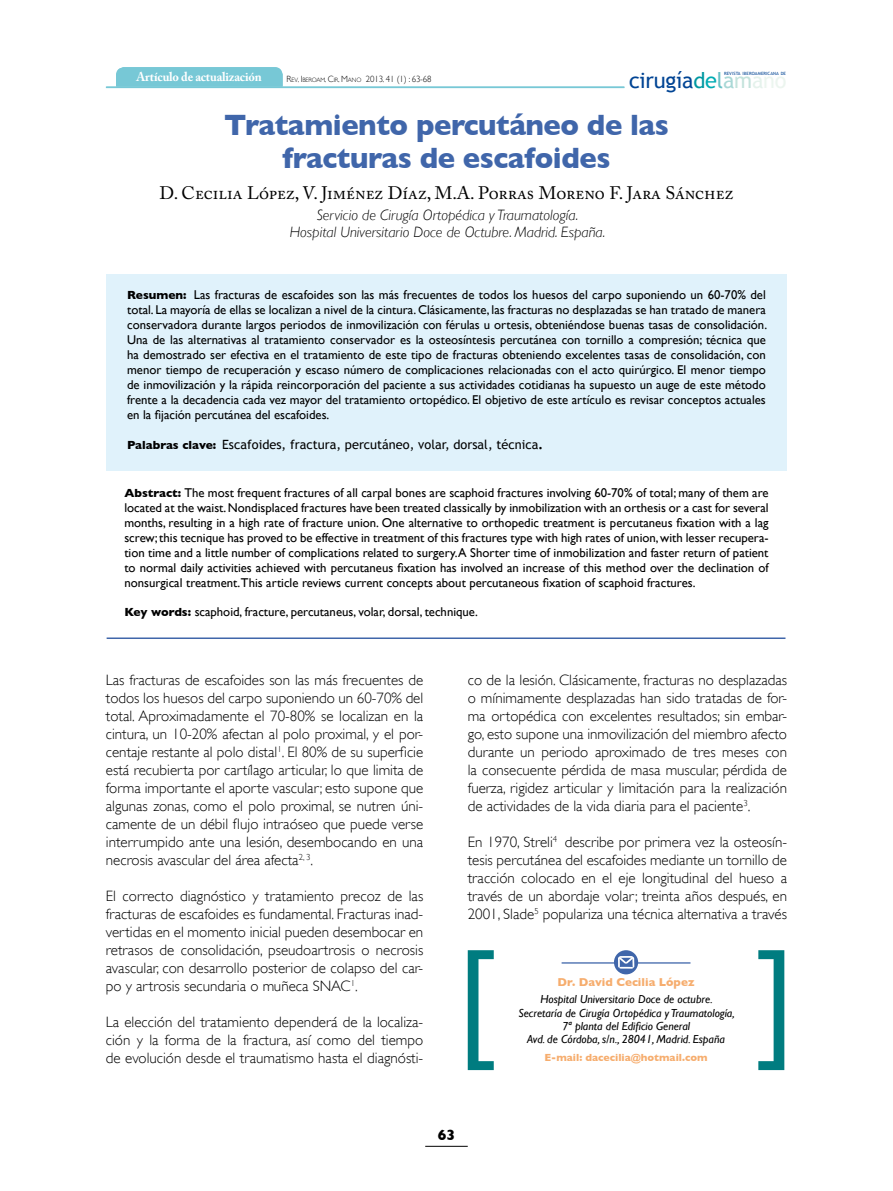
<style>
.page{position:relative;width:893px;height:1191px;background:#fff}
.page>*{position:absolute;margin:0;border:0;box-sizing:border-box;transform-origin:0 0}
.d-Títulos{font:700 30px/33px "Gill Sans";letter-spacing:-.015em;color:#4066aa;text-align:center}
.t1{font:21.75px "Trebuchet MS";letter-spacing:-.01em;color:#004494}
.e-Autores{font:18px "Adobe Caslon Pro";color:#000}
.PÁRRAFO{font:300 15px/18px "Gill Sans";color:#000;text-align:justify}
.f-Cargos{font:italic 300 15px/16.5px "Gill Sans";color:#000;text-align:center}
.t2{font:700 15px "Gill Sans";color:#000}
.Título_1{font:12.75px/15px "Gill Sans";color:#000;text-align:justify}
.Título_1-2{font:12.75px "Trebuchet MS";color:#000}
.d-Títulos-2{font:700 12.75px "Adobe Caslon Pro";letter-spacing:-.015em;color:#fff}
.g-Correspondencia{font:italic 11.7px/13px "Gill Sans";color:#000;text-align:center}
.g-Correspondencia-2{font:700 11.7px "Gill Sans";color:#f6ad6e}
.g-Correspondencia-3{font:700 10.5px "Gill Sans";color:#f6ad6e}
.d-Títulos-3{font:300 9px "Gill Sans";letter-spacing:-.015em;color:#000}
.t3{font:4.35px "Trebuchet MS";letter-spacing:.015em;color:#004494;scale:1.05 1}
.s1{color:#0098a1}
.s2{color:#00acb3}
.s3{color:#67c1c6}
.s4{color:#a9d8d6}
.s5{color:#c4e3dc}
.s6{color:#e5f2ec}
.s7{color:#ecf5ef}
.s8{font-size:6.3px}
.s9{font-weight:700;font-size:12px}
.s10{font-family:"Gill Sans";font-weight:700;font-size:12px}
.s11{font-family:"Gill Sans";font-size:19.5px}
</style>
<div class="page">
<hr style="left:425px;top:1146px;width:43px;height:1px;background:#000">
<hr style="left:106px;top:87px;width:519px;height:1px;background:#77c8d6">
<div style="left:116px;top:67px;width:167px;height:20px;background:#77c8d6"></div>
<div style="left:107px;top:274px;width:680px;height:196px;background:#e0f2fb"></div>
<hr style="left:107px;top:637px;width:678px;height:2px;background:#4066aa">
<hr style="left:562px;top:962px;width:128px;height:1px;background:#4066aa">
<svg style="left:614px;top:950px;width:24px;height:24px"></svg>
<svg style="left:618px;top:956px;width:16px;height:12px"></svg>
<svg style="left:468px;top:950px;width:26px;height:120px"></svg>
<svg style="left:758px;top:950px;width:26px;height:120px"></svg>
<h2 class="t1" style="left:629px;top:68px;width:159px">cirugía<span class="s1">d</span><span class="s2">e</span><span class="s3">l</span><span class="s4">a</span><span class="s5">m</span><span class="s6">a</span><span class="s7">no</span></h2>
<p class="d-Títulos-2" style="left:137px;top:69px;width:127px">Artículo de actualización</p>
<p class="d-Títulos-3" style="left:287px;top:74px;width:146px">R<span class="s8">EV</span>. I <span class="s8">BEROAM</span>. C<span class="s8">IR</span>. M<span class="s8">ANO</span> 2013. 41 (1) : 63-68</p>
<p class="d-Títulos" style="left:224px;top:109px;width:446px">Tratamiento percutáneo de las fracturas de escafoides</p>
<p class="e-Autores" style="left:159px;top:182px;width:576px">D. Cecilia López, V. Jiménez Díaz, M.A. Porras Moreno F. Jara Sánchez</p>
<p class="f-Cargos" style="left:290px;top:207px;width:317px">Servicio de Cirugía Ortopédica y Traumatología.<br>Hospital Universitario Doce de Octubre. Madrid. España.</p>
<p class="t3" style="left:724px;top:71px;width:61px">REVISTA IBEROAMERICANA DE</p>
<p class="Título_1" style="left:127px;top:287px;width:641px"><span class="s9">Resumen:</span> Las fracturas de escafoides son las más frecuentes de todos los huesos del carpo suponiendo un 60-70% del total. La mayoría de ellas se localizan a nivel de la cintura. Clásicamente, las fracturas no desplazadas se han tratado de manera conservadora durante largos periodos de inmovilización con férulas u ortesis, obteniéndose buenas tasas de consolidación.<br>Una de las alternativas al tratamiento conservador es la osteosíntesis percutánea con tornillo a compresión; técnica que ha demostrado ser efectiva en el tratamiento de este tipo de fracturas obteniendo excelentes tasas de consolidación, con menor tiempo de recuperación y escaso número de complicaciones relacionadas con el acto quirúrgico. El menor tiempo de inmovilización y la rápida reincorporación del paciente a sus actividades cotidianas ha supuesto un auge de este método frente a la decadencia cada vez mayor del tratamiento ortopédico. El objetivo de este artículo es revisar conceptos actuales en la fijación percutánea del escafoides.</p>
<p class="Título_1-2" style="left:127px;top:437px;width:417px"><span class="s10">Palabras clave:</span> Escafoides, fractura, percutáneo, volar, dorsal, técnica<span class="s11">.</span></p>
<p class="Título_1" style="left:124px;top:485px;width:646px"><span class="s9">Abstract:</span> The most frequent fractures of all carpal bones are scaphoid fractures involving 60-70% of total; many of them are located at the waist. Nondisplaced fractures have been treated classically by inmobilization with an orthesis or a cast for several months, resulting in a high rate of fracture union. One alternative to orthopedic treatment is percutaneus fixation with a lag screw; this tecnique has proved to be effective in treatment of this fractures type with high rates of union, with lesser recupera&shy;tion time and a little number of complications related to surgery. A Shorter time of inmobilization and faster return of patient to normal daily activities achieved with percutaneus fixation has involved an increase of this method over the declination of nonsurgical treatment.This article reviews current concepts about percutaneous fixation of scaphoid fractures.</p>
<p class="Título_1" style="left:124px;top:604px;width:355px"><span class="s9">Key words:</span> scaphoid, fracture, percutaneus, volar, dorsal, technique.</p>
<p class="PÁRRAFO" style="left:106px;top:670px;width:319px">Las fracturas de escafoides son las más frecuentes de todos los huesos del carpo suponiendo un 60-70% del total. Aproximadamente el 70-80% se localizan en la cintura, un 10-20% afectan al polo proximal, y el por&shy;centaje restante al polo distal<sup>1</sup>. El 80% de su superficie está recubierta por cartílago articular, lo que limita de forma importante el aporte vascular; esto supone que algunas zonas, como el polo proximal, se nutren úni&shy;camente de un débil flujo intraóseo que puede verse interrumpido ante una lesión, desembocando en una necrosis avascular del área afecta<sup>2,</sup> <sup>3</sup>.</p>
<p class="PÁRRAFO" style="left:106px;top:886px;width:319px">El correcto diagnóstico y tratamiento precoz de las fracturas de escafoides es fundamental. Fracturas inad&shy;vertidas en el momento inicial pueden desembocar en retrasos de consolidación, pseudoartrosis o necrosis avascular, con desarrollo posterior de colapso del car&shy;po y artrosis secundaria o muñeca SNAC<sup>1</sup>.</p>
<p class="PÁRRAFO" style="left:106px;top:1012px;width:319px">La elección del tratamiento dependerá de la localiza&shy;ción y la forma de la fractura, así como del tiempo de evolución desde el traumatismo hasta el diagnósti-</p>
<p class="PÁRRAFO" style="left:468px;top:670px;width:321px">co de la lesión. Clásicamente, fracturas no desplazadas o mínimamente desplazadas han sido tratadas de for&shy;ma ortopédica con excelentes resultados; sin embar&shy;go, esto supone una inmovilización del miembro afecto durante un periodo aproximado de tres meses con la consecuente pérdida de masa muscular, pérdida de fuerza, rigidez articular y limitación para la realización de actividades de la vida diaria para el paciente<sup>3</sup>.</p>
<p class="PÁRRAFO" style="left:468px;top:832px;width:321px">En 1970, Streli<sup>4</sup> describe por primera vez la osteosín&shy;tesis percutánea del escafoides mediante un tornillo de tracción colocado en el eje longitudinal del hueso a través de un abordaje volar; treinta años después, en 2001, Slade<sup>5</sup> populariza una técnica alternativa a través</p>
<p class="g-Correspondencia-2" style="left:558px;top:975px;width:138px">Dr. David Cecilia López</p>
<p class="g-Correspondencia" style="left:518px;top:993px;width:218px">Hospital Universitario Doce de octubre.<br>Secretaría de Cirugía Ortopédica y Traumatología, 7ª planta del Edificio General<br>Avd. de Córdoba, s/n., 28041, Madrid. España</p>
<p class="g-Correspondencia-3" style="left:544px;top:1051px;width:165px">E-mail: dacecilia@hotmail.com</p>
<p class="t2" style="left:438px;top:1125px;width:19px">63</p>
</div>
